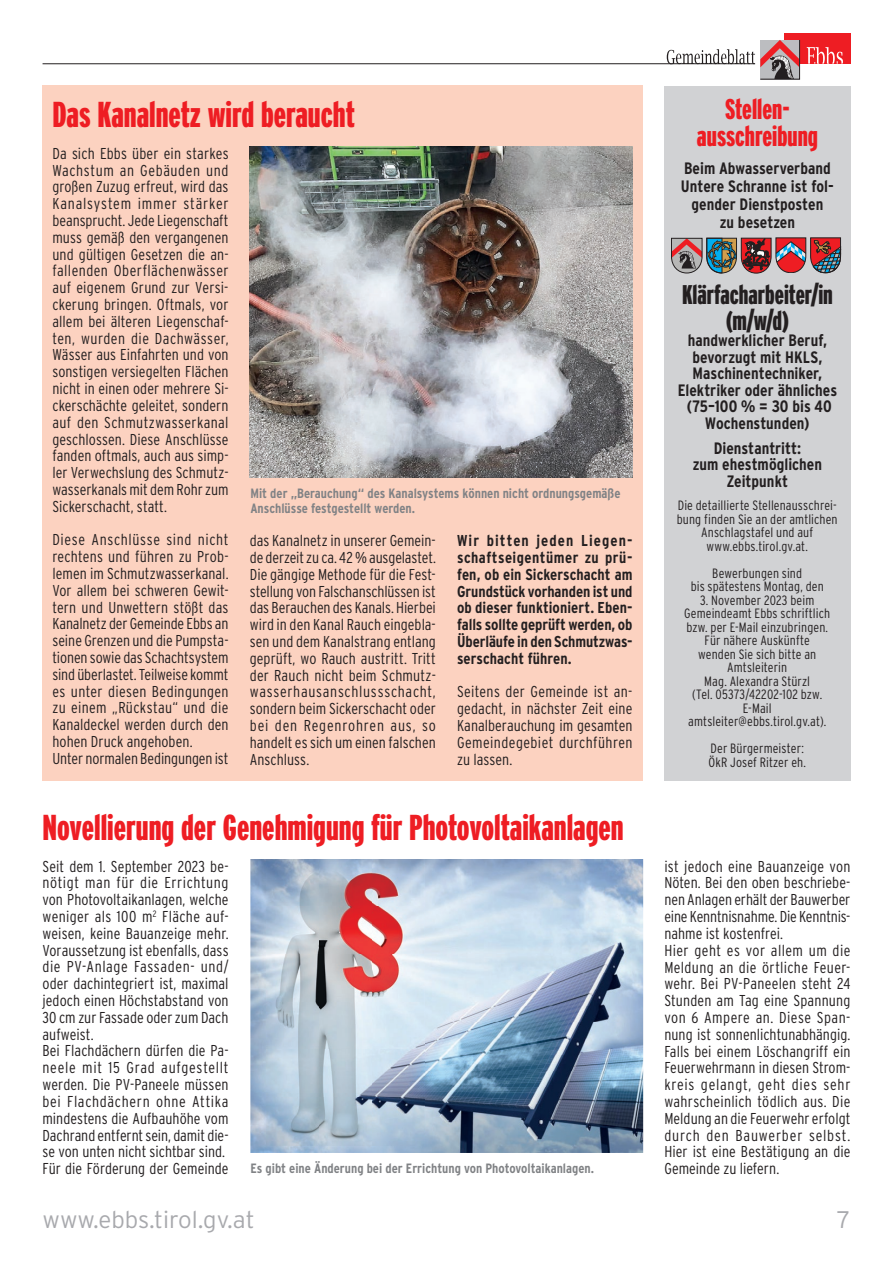
<style>
.page{position:relative;width:893px;height:1263px;background:#fff}
.page>*{position:absolute;margin:0;border:0;box-sizing:border-box;transform-origin:0 0}
.t1{font:900 36px "Interstate Compressed";color:#ee1d23}
.t2{font:900 28.5px/27px "Interstate Compressed";color:#ee1d23;text-align:center}
.t3{font:900 27px/25.5px "Interstate Compressed";color:#231f20;text-align:center}
.t4{font:300 24px "Interstate";color:#a8a9ad}
.t5{font:700 16.5px/16.5px "Interstate Condensed";color:#231f20;text-align:center}
.t6{font:300 15.75px/16.8px "Interstate Condensed";letter-spacing:.005em;color:#231f20}
.t7{font:700 15.75px/16.8px "Interstate Condensed";letter-spacing:-.005em;color:#231f20;text-align:justify}
.t8{font:300 13.5px/13.5px "Interstate Condensed";letter-spacing:.01em;color:#231f20;text-align:center}
.t9{font:700 13.5px/15px "Interstate Condensed";color:#808285}
</style>
<div class="page">
<div style="left:784px;top:33px;width:66px;height:31px;background:#ee1d23"></div>
<hr style="left:43px;top:63px;width:712px;height:1px;background:#231f20">
<svg style="left:807px;top:47px;width:36px;height:17px"></svg>
<svg style="left:667px;top:40px;width:133px;height:40px"></svg>
<div style="left:42px;top:86px;width:601px;height:695px;background:#fcd2c0"></div>
<img style="left:250px;top:146px;width:383px;height:332px">
<img style="left:250px;top:859px;width:393px;height:294px">
<img style="left:267px;top:859px;width:158px;height:286px">
<div style="left:664px;top:86px;width:186px;height:695px;background:#d1d2d4"></div>
<svg style="left:671px;top:237px;width:171px;height:37px"></svg>
<h1 class="t1" style="left:52px;top:95px;width:304px">Das Kanalnetz wird beraucht</h1>
<p class="t6" style="left:52px;top:145px;width:178px;text-align:justify">Da sich Ebbs über ein starkes Wachstum an Gebäuden und großen Zuzug erfreut, wird das Kanalsystem immer stärker beansprucht. Jede Liegenschaft muss gemäß den vergangenen und gültigen Gesetzen die an&shy;fallenden Oberflächenwässer auf eigenem Grund zur Versi&shy;ckerung bringen. Oftmals, vor allem bei älteren Liegenschaf&shy;ten, wurden die Dachwässer, Wässer aus Einfahrten und von sonstigen versiegelten Flächen nicht in einen oder mehrere Si&shy;ckerschächte geleitet, sondern auf den Schmutzwasserkanal geschlossen. Diese Anschlüsse fanden oftmals, auch aus simp&shy;ler Verwechslung des Schmutz&shy;wasserkanals mit dem Rohr zum Sickerschacht, statt.</p>
<p class="t6" style="left:52px;top:531px;width:178px">Diese Anschlüsse sind nicht rechtens und führen zu Prob&shy;lemen im Schmutzwasserkanal.<br>Vor allem bei schweren Gewit&shy;tern und Unwettern stößt das<br>Kanalnetz der Gemeinde Ebbs an seine Grenzen und die Pumpsta&shy;tionen sowie das Schachtsystem sind überlastet. Teilweise kommt es unter diesen Bedingungen zu einem „Rückstau“ und die<br>Kanaldeckel werden durch den hohen Druck angehoben.<br>Unter normalen Bedingungen ist</p>
<p class="t9" style="left:250px;top:486px;width:372px">Mit der „Berauchung“ des Kanalsystems können nicht ordnungsgemäße<br>Anschlüsse festgestellt werden.</p>
<p class="t7" style="left:457px;top:532px;width:177px">Wir bitten jeden Liegen&shy;schaftseigentümer zu prü&shy;fen, ob ein Sickerschacht am Grundstück vorhanden ist und ob dieser funktioniert. Eben&shy;falls sollte geprüft werden, ob Überläufe in den Schmutzwas&shy;serschacht führen.</p>
<p class="t6" style="left:457px;top:683px;width:177px;text-align:justify">Seitens der Gemeinde ist an&shy;gedacht, in nächster Zeit eine Kanalberauchung im gesamten Gemeindegebiet durchführen zu lassen.</p>
<p class="t6" style="left:250px;top:532px;width:188px;text-align:justify">das Kanalnetz in unserer Gemein&shy;de derzeit zu ca. 42 % ausgelastet.<br>Die gängige Methode für die Fest&shy;stellung von Falschanschlüssen ist das Berauchen des Kanals. Hierbei wird in den Kanal Rauch eingebla&shy;sen und dem Kanalstrang entlang geprüft, wo Rauch austritt. Tritt der Rauch nicht beim Schmutz&shy;wasserhausanschlussschacht, sondern beim Sickerschacht oder bei den Regenrohren aus, so handelt es sich um einen falschen Anschluss.</p>
<h1 class="t1" style="left:43px;top:808px;width:583px">Novellierung der Genehmigung für Photovoltaikanlagen</h1>
<h2 class="t2" style="left:697px;top:95px;width:122px">Stellen&shy;ausschreibung</h2>
<p class="t5" style="left:681px;top:159px;width:154px;line-height:18px">Beim Abwasserverband<br>Untere Schranne ist fol&shy;gender Dienstposten<br>zu besetzen</p>
<h3 class="t3" style="left:682px;top:282px;width:152px">Klärfacharbeiter/in (m/w/d)</h3>
<p class="t5" style="left:678px;top:332px;width:161px">handwerklicher Beruf, bevorzugt mit HKLS,<br>Maschinentechniker,<br>Elektriker oder ähnliches (75–100 % = 30 bis 40<br>Wochenstunden)</p>
<p class="t5" style="left:693px;top:440px;width:131px">Dienstantritt:<br>zum ehestmöglichen<br>Zeitpunkt</p>
<p class="t8" style="left:677px;top:499px;width:162px">Die detaillierte Stellenausschrei&shy;bung finden Sie an der amtlichen<br>Anschlagstafel und auf www.ebbs.tirol.gv.at.</p>
<p class="t8" style="left:691px;top:566px;width:135px">Bewerbungen sind<br>bis spätestens Montag, den</p>
<p class="t8" style="left:684px;top:593px;width:147px">3. November 2023 beim<br>Gemeindeamt Ebbs schriftlich bzw. per E-Mail einzubringen.<br>Für nähere Auskünfte wenden Sie sich bitte an<br>Amtsleiterin<br>Mag. Alexandra Stürzl<br>(Tel. 05373/42202-102 bzw.<br>E-Mail amtsleiter@ebbs.tirol.gv.at).</p>
<p class="t8" style="left:708px;top:742px;width:99px;text-align:left">Der Bürgermeister:<br>ÖkR Josef Ritzer eh.</p>
<p class="t6" style="left:43px;top:857px;width:188px">Seit dem 1. September 2023 be&shy;nötigt man für die Errichtung von Photovoltaikanlagen, welche weniger als 100 m<sup>2</sup> Fläche auf&shy;weisen, keine Bauanzeige mehr.<br>Voraussetzung ist ebenfalls, dass die PV-Anlage Fassaden- und/ oder dachintegriert ist, maximal jedoch einen Höchstabstand von<br>30 cm zur Fassade oder zum Dach aufweist.<br>Bei Flachdächern dürfen die Pa&shy;neele mit 15 Grad aufgestellt werden. Die PV-Paneele müssen bei Flachdächern ohne Attika mindestens die Aufbauhöhe vom<br>Dachrand entfernt sein, damit die&shy;se von unten nicht sichtbar sind.<br>Für die Förderung der Gemeinde</p>
<p class="t6" style="left:664px;top:857px;width:188px">ist jedoch eine Bauanzeige von<br>Nöten. Bei den oben beschriebe&shy;nen Anlagen erhält der Bauwerber eine Kenntnisnahme. Die Kenntnis&shy;nahme ist kostenfrei.<br>Hier geht es vor allem um die<br>Meldung an die örtliche Feuer&shy;wehr. Bei PV-Paneelen steht 24<br>Stunden am Tag eine Spannung von 6 Ampere an. Diese Span&shy;nung ist sonnenlichtunabhängig.<br>Falls bei einem Löschangriff ein<br>Feuerwehrmann in diesen Strom&shy;kreis gelangt, geht dies sehr wahrscheinlich tödlich aus. Die<br>Meldung an die Feuerwehr erfolgt durch den Bauwerber selbst.<br>Hier ist eine Bestätigung an die</p>
<p class="t9" style="left:250px;top:1161px;width:345px">Es gibt eine Änderung bei der Errichtung von Photovoltaikanlagen.</p>
<p class="t6" style="left:664px;top:1160px;width:116px">Gemeinde zu liefern.</p>
<h3 class="t4" style="left:43px;top:1206px;width:214px">www.ebbs.tirol.gv.at</h3>
<h3 class="t4" style="left:837px;top:1206px;width:15px">7</h3>
</div>
